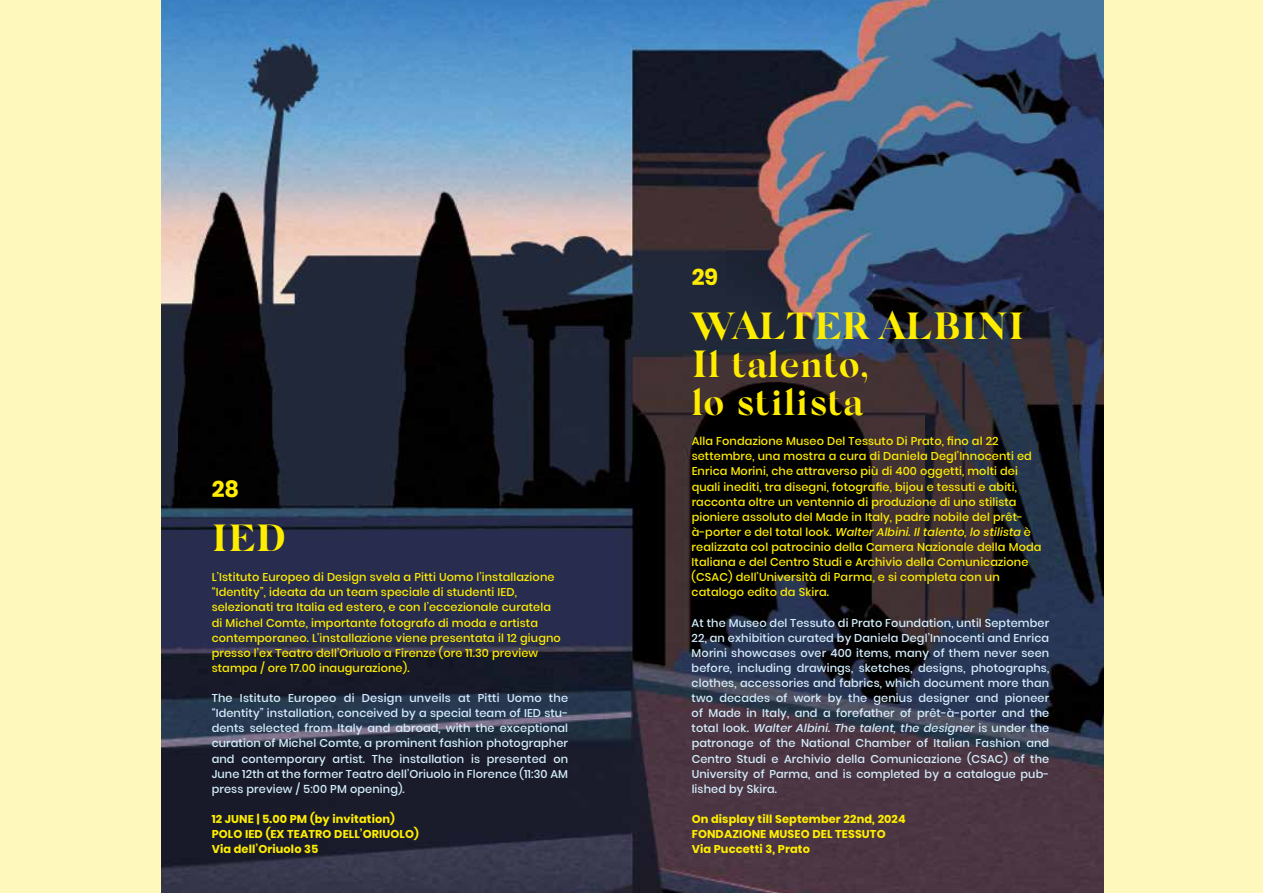
<style>
.page{position:relative;width:1263px;height:893px;background:#fff8bd}
.page>*{position:absolute;margin:0;border:0;box-sizing:border-box;transform-origin:0 0}
.t1{font:700 37.8px/37.8px "Silk Serif";letter-spacing:.01em;color:#ffed00}
.t2{font:700 22.65px "Poppins";color:#ffed00}
.t3{font:500 11.4px/15.1px "Poppins";letter-spacing:.01em;color:#d4edfc;text-align:justify}
.t4{font:500 11.4px/15.1px "Poppins";letter-spacing:.01em;color:#ffed00}
.t5{font:700 11.4px/15.1px "Poppins";letter-spacing:.01em;color:#ffed00}
.s1{font-style:italic}
</style>
<div class="page">
<img style="left:162px;top:0;width:941px;height:893px">
<h2 class="t2" style="left:212px;top:476px;width:29px">28</h2>
<h1 class="t1" style="left:212px;top:519px;width:76px">IED</h1>
<p class="t4" style="left:212px;top:570px;width:351px">L’Istituto Europeo di Design svela a Pitti Uomo l’installazione “Identity”, ideata da un team speciale di studenti IED, selezionati tra Italia ed estero, e con l’eccezionale curatela di Michel Comte, importante fotografo di moda e artista contemporaneo. L’installazione viene presentata il 12 giugno presso l’ex Teatro dell’Oriuolo a Firenze (ore 11.30 preview stampa / ore 17.00 inaugurazione).</p>
<p class="t3" style="left:212px;top:691px;width:358px">The Istituto Europeo di Design unveils at Pitti Uomo the “Identity” installation, conceived by a special team of IED stu&shy;dents selected from Italy and abroad, with the exceptional curation of Michel Comte, a prominent fashion photographer and contemporary artist. The installation is presented on June 12th at the former Teatro dell’Oriuolo in Florence (11:30 AM press preview / 5:00 PM opening).</p>
<p class="t5" style="left:212px;top:811px;width:209px">12 JUNE | 5.00 PM (by invitation)<br>POLO IED (EX TEATRO DELL’ORIUOLO)<br>Via dell’Oriuolo 35</p>
<h2 class="t2" style="left:692px;top:264px;width:28px">29</h2>
<h1 class="t1" style="left:692px;top:307px;width:335px">WALTER ALBINI<br>Il talento,<br>lo stilista</h1>
<p class="t4" style="left:692px;top:434px;width:351px">Alla Fondazione Museo Del Tessuto Di Prato, fino al 22 settembre, una mostra a cura di Daniela Degl’Innocenti ed Enrica Morini, che attraverso più di 400 oggetti, molti dei quali inediti, tra disegni, fotografie, bijou e tessuti e abiti, racconta oltre un ventennio di produzione di uno stilista pioniere assoluto del Made in Italy, padre nobile del prêt-<br>à - p o rt e r e d e l t o t a l l o o k. <span class="s1">WalterAlbini.Iltalento,lo stilista</span> è realizzata col patrocinio della Camera Nazionale della Moda Italiana e del Centro Studi e Archivio della Comunicazione (CSAC) dell’Università di Parma, e si completa con un catalogo edito da Skira.</p>
<p class="t3" style="left:692px;top:615px;width:359px">At the Museo del Tessuto di Prato Foundation, until September 22, an exhibition curated by Daniela Degl’Innocenti and Enrica Morini showcases over 400 items, many of them never seen before, including drawings, sketches, designs, photographs, clothes, accessories and fabrics, which document more than two decades of work by the genius designer and pioneer of Made in Italy, and a forefather of prêt-à-porter and the t o t a l l o o k. <span class="s1">Walter Albini. The talent, the designer</span> i s u n d e r t h e patronage of the National Chamber of Italian Fashion and Centro Studi e Archivio della Comunicazione (CSAC) of the University of Parma, and is completed by a catalogue pub&shy;lished by Skira.</p>
<p class="t5" style="left:692px;top:811px;width:216px">On display till September 22nd, 2024<br>FONDAZIONE MUSEO DEL TESSUTO<br>Via Puccetti 3, Prato</p>
</div>
